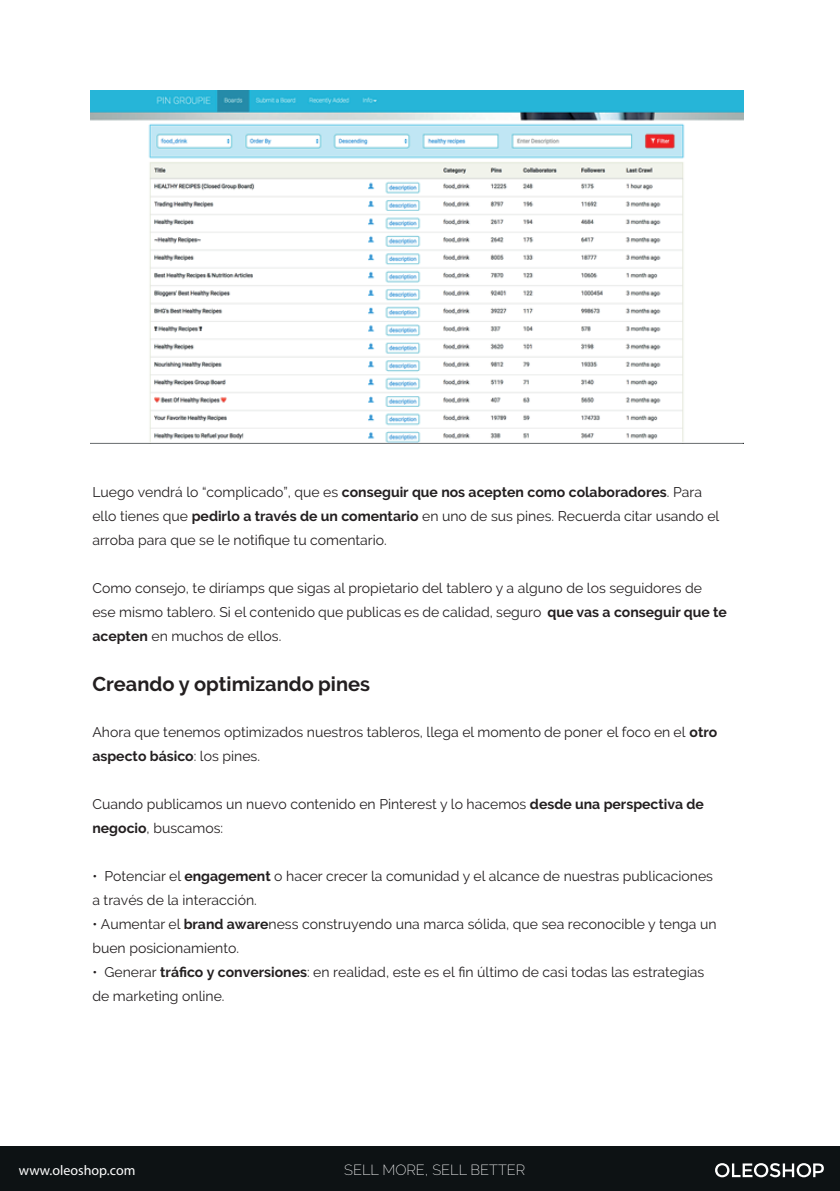
<style>
.page{position:relative;width:840px;height:1191px;background:#fff}
.page>*{position:absolute;margin:0;border:0;box-sizing:border-box;transform-origin:0 0}
.t1{font:700 20px "Raleway";color:#231f20}
.t2{font:200 14.6px "Raleway";color:#fff}
.t3{font:14px/24px "Raleway";color:#231f20}
.t4{font:14px "Myriad Pro";color:#fff}
.s1{font-weight:700}
</style>
<div class="page">
<div style="left:0;top:1146px;width:839px;height:45px;background:#0d1214"></div>
<svg style="left:715px;top:1163px;width:108px;height:14px"></svg>
<img style="left:90px;top:91px;width:653px;height:352px">
<p class="t3" style="left:92px;top:480px;width:628px">Luego vendrá lo “complicado”, que es <span class="s1">conseguir que nos acepten como colaboradores</span>. Para ello tienes que <span class="s1">pedirlo a través de un comentario</span> en uno de sus pines. Recuerda citar usando el arroba para que se le notifique tu comentario.</p>
<p class="t3" style="left:92px;top:576px;width:635px">Como consejo, te diríamps que sigas al propietario del tablero y a alguno de los seguidores de ese mismo tablero. Si el contenido que publicas es de calidad, seguro <span class="s1">que vas a conseguir que te acepten</span> en muchos de ellos.</p>
<h1 class="t1" style="left:92px;top:673px;width:279px">Creando y optimizando pines</h1>
<p class="t3" style="left:92px;top:720px;width:626px">Ahora que tenemos optimizados nuestros tableros, llega el momento de poner el foco en el <span class="s1">otro aspecto básico</span>: los pines.</p>
<p class="t3" style="left:92px;top:792px;width:612px">Cuando publicamos un nuevo contenido en Pinterest y lo hacemos <span class="s1">desde una perspectiva de negocio</span>, buscamos:</p>
<p class="t3" style="left:92px;top:864px;width:621px">• Potenciar el <span class="s1">engagement</span> o hacer crecer la comunidad y el alcance de nuestras publicaciones a través de la interacción.</p>
<p class="t3" style="left:92px;top:912px;width:625px">• Aumentar el <span class="s1">brand aware</span>ness construyendo una marca sólida, que sea reconocible y tenga un buen posicionamiento.</p>
<p class="t3" style="left:92px;top:960px;width:613px">• Generar <span class="s1">tráfico y conversiones</span>: en realidad, este es el fin último de casi todas las estrategias de marketing online.</p>
<p class="t4" style="left:19px;top:1161px;width:118px">www.oleoshop.com</p>
<p class="t2" style="left:344px;top:1161px;width:182px">SELL MORE, SELL BETTER</p>
</div>
